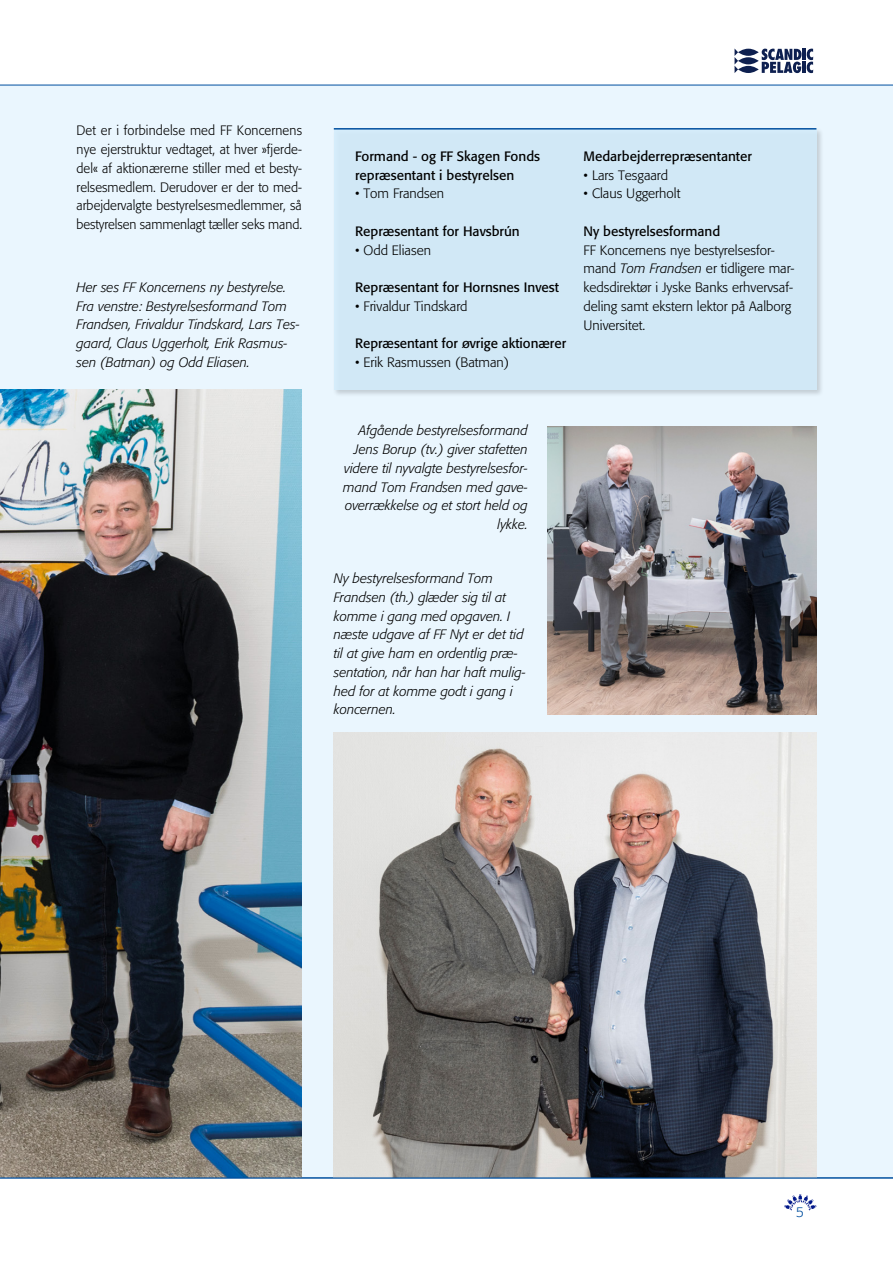
<style>
.page{position:relative;width:893px;height:1263px;background:#fff}
.page>*{position:absolute;margin:0;border:0;box-sizing:border-box;transform-origin:0 0}
.t1{font:300 14.25px "Formata";color:#004f9f}
.t2{font:italic 300 13.5px/18.8px "Formata";color:#000}
.t3{font:300 13.5px/18.8px "Formata";color:#000}
.t4{font:300 13.5px/18.8px "Formata";color:#000;text-align:justify;scale:.96 1}
.t5{font:13.5px/18.8px "Formata";color:#000}
.s1{font-style:italic}
</style>
<div class="page">
<div style="left:0;top:85px;width:893px;height:1092px;background:#eaf6fe"></div>
<svg style="left:784px;top:1194px;width:32px;height:16px"></svg>
<svg style="left:762px;top:49px;width:51px;height:24px"></svg>
<svg style="left:738px;top:49px;width:21px;height:7px"></svg>
<svg style="left:738px;top:57px;width:21px;height:7px"></svg>
<svg style="left:738px;top:66px;width:21px;height:7px"></svg>
<svg style="left:735px;top:49px;width:3px;height:24px"></svg>
<hr style="left:0;top:85px;width:893px;height:1px;background:#004f9f">
<img style="left:0;top:390px;width:302px;height:787px">
<img style="left:547px;top:426px;width:269px;height:288px">
<img style="left:334px;top:732px;width:482px;height:445px">
<div style="left:332px;top:127px;width:492px;height:270px;background:#000;opacity:.2"></div>
<div style="left:334px;top:129px;width:482px;height:261px;background:#d4edfc"></div>
<hr style="left:334px;top:128px;width:482px;height:2px;background:#004f9f">
<hr style="left:0;top:1177px;width:893px;height:1px;background:#004f9f">
<p class="t4" style="left:77px;top:121px;width:236px">Det er i forbindelse med FF Koncernens nye ejerstruktur vedtaget, at hver »fjerde&shy;del« af aktionærerne stiller med et besty&shy;relsesmedlem. Derudover er der to med&shy;arbejdervalgte bestyrelsesmedlemmer, så bestyrelsen sammenlagt tæller seks mand.</p>
<p class="t2" style="left:77px;top:278px;width:225px">Her ses FF Koncernens ny bestyrelse.<br>Fra venstre: Bestyrelsesformand Tom Frandsen, Frivaldur Tindskard, Lars Tes&shy;gaard, Claus Uggerholt, Erik Rasmus&shy;sen (Batman) og Odd Eliasen.</p>
<p class="t5" style="left:355px;top:147px;width:187px">Formand - og FF Skagen Fonds repræsentant i bestyrelsen</p>
<p class="t3" style="left:355px;top:184px;width:91px">• Tom Frandsen</p>
<p class="t5" style="left:355px;top:222px;width:166px">Repræsentant for Havsbrún</p>
<p class="t3" style="left:355px;top:241px;width:77px">• Odd Eliasen</p>
<p class="t5" style="left:355px;top:278px;width:205px">Repræsentant for Hornsnes Invest</p>
<p class="t3" style="left:355px;top:297px;width:114px">• Frivaldur Tindskard</p>
<p class="t5" style="left:355px;top:334px;width:213px">Repræsentant for øvrige aktionærer</p>
<p class="t3" style="left:355px;top:353px;width:156px">• Erik Rasmussen (Batman)</p>
<p class="t5" style="left:584px;top:147px;width:170px">Medarbejderrepræsentanter</p>
<p class="t3" style="left:584px;top:166px;width:86px">• Lars Tesgaard</p>
<p class="t3" style="left:584px;top:184px;width:98px">• Claus Uggerholt</p>
<p class="t5" style="left:584px;top:222px;width:138px">Ny bestyrelsesformand</p>
<p class="t3" style="left:584px;top:241px;width:213px">FF Koncernens nye bestyrelsesfor&shy;mand <span class="s1">Tom Frandsen</span> er tidligere mar&shy;kedsdirektør i Jyske Banks erhvervsaf&shy;deling samt ekstern lektor på Aalborg<br>Universitet.</p>
<p class="t2" style="left:343px;top:421px;width:186px;text-align:right">Afgående bestyrelsesformand<br>Jens Borup (tv.) giver stafetten videre til nyvalgte bestyrelsesfor&shy;mand Tom Frandsen med gave&shy;overrækkelse og et stort held og lykke.</p>
<p class="t2" style="left:334px;top:569px;width:193px">Ny bestyrelsesformand Tom<br>Frandsen (th.) glæder sig til at komme i gang med opgaven. I næste udgave af FF Nyt er det tid til at give ham en ordentlig præ&shy;sentation, når han har haft mulig&shy;hed for at komme godt i gang i koncernen.</p>
<p class="t1" style="left:796px;top:1203px;width:10px">5</p>
</div>
